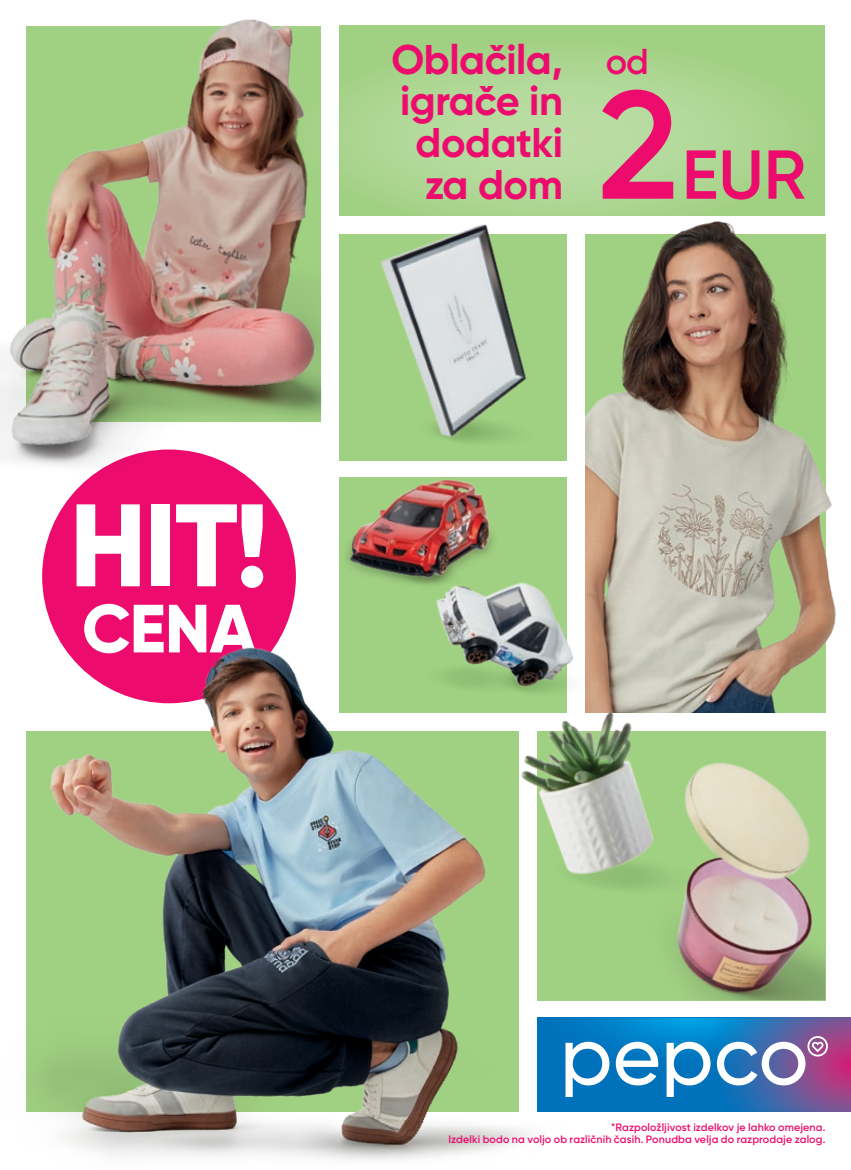
<style>
.page{position:relative;width:851px;height:1170px;background:#fff}
.page>*{position:absolute;margin:0;border:0;box-sizing:border-box;transform-origin:0 0}
.t1{font:800 117px "Gilroy";color:#fff}
.t2{font:600 69px "Gilroy";color:#ed0c6e}
.t3{font:800 67.95px "Gilroy";color:#fff}
.t4{font:700 41.4px/42px "Gilroy";letter-spacing:-.01em;color:#ed0c6e;text-align:right}
.t5{font:600 36px "Gilroy";color:#ed0c6e}
.t6{font:600 10.8px/12.9px "Gilroy";letter-spacing:.01em;color:#ed0c6e;text-align:right}
.s1{font-size:153px}
</style>
<div class="page">
<div style="left:42px;top:449px;width:254px;height:254px;background:#ed0c6e;border-radius:50%"></div>
<div style="left:339px;top:26px;width:486px;height:190px;background:#a0d082"></div>
<div style="left:339px;top:477px;width:228px;height:235px;background:#a0d082"></div>
<div style="left:537px;top:731px;width:288px;height:269px;background:#a0d082"></div>
<img style="left:0;top:19px;width:321px;height:548px">
<img style="left:585px;top:221px;width:251px;height:491px">
<svg style="left:319px;top:544px;width:2px;height:23px"></svg>
<img style="left:346px;top:479px;width:139px;height:96px">
<img style="left:372px;top:503px;width:275px;height:178px">
<img style="left:276px;top:118px;width:291px;height:354px">
<img style="left:617px;top:939px;width:209px;height:62px">
<img style="left:676px;top:731px;width:150px;height:208px">
<img style="left:595px;top:681px;width:108px;height:213px">
<img style="left:26px;top:614px;width:569px;height:547px">
<svg style="left:537px;top:1017px;width:313px;height:94px;background:#4984bf"></svg>
<svg style="left:284px;top:38px;width:549px;height:196px;fill:#aed795"></svg>
<h1 class="t1" style="left:69px;top:471px;width:200px">HIT!</h1>
<h3 class="t3" style="left:82px;top:585px;width:175px">CENA</h3>
<h3 class="t4" style="left:391px;top:38px;width:173px">Oblačila, igrače in dodatki za dom</h3>
<h3 class="t5" style="left:605px;top:39px;width:45px">od</h3>
<h2 class="t2" style="left:597px;top:132px;width:209px"><span class="s1">2</span>EUR</h2>
<p class="t6" style="left:448px;top:1120px;width:378px">*Razpoložljivost izdelkov je lahko omejena.<br>Izdelki bodo na voljo ob različnih časih. Ponudba velja do razprodaje zalog.</p>
</div>
